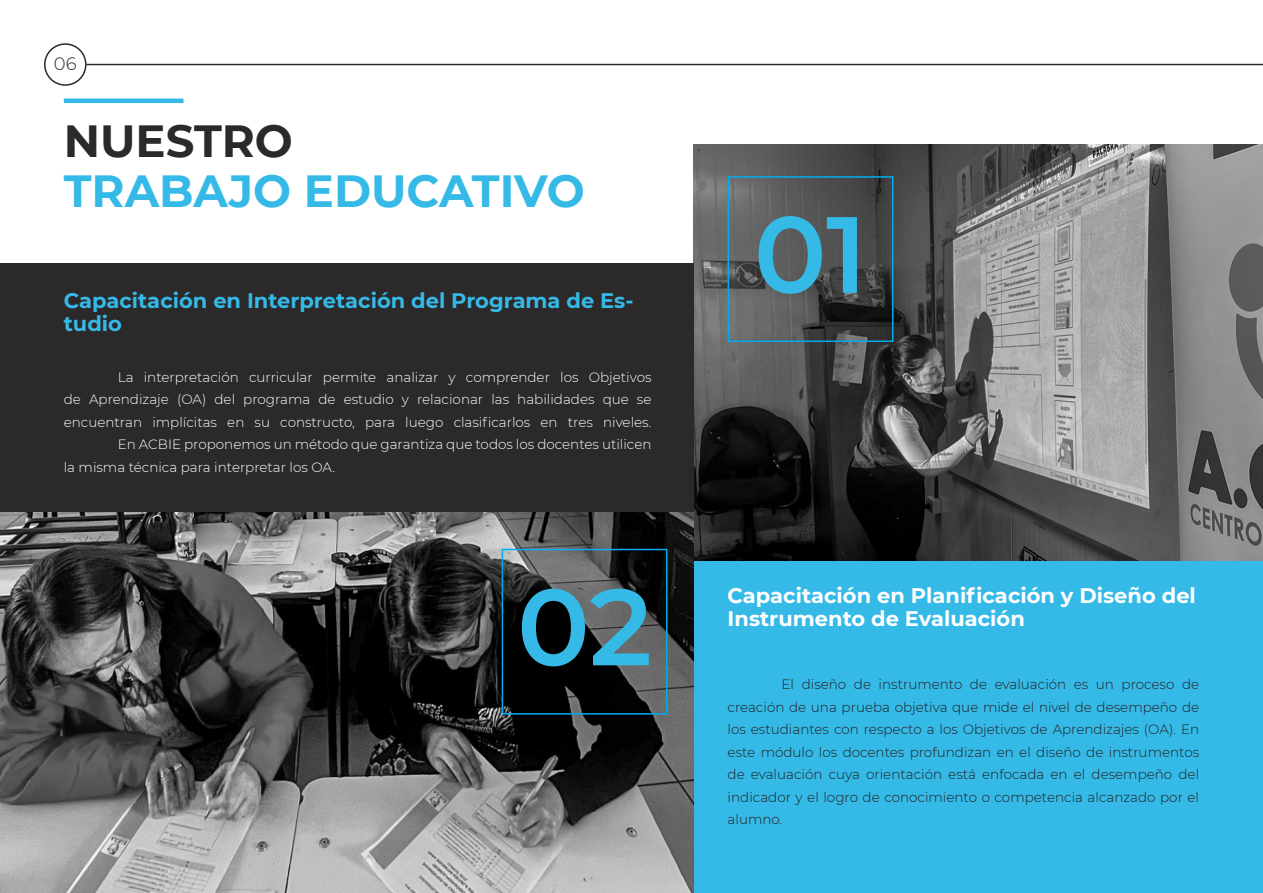
<style>
.page{position:relative;width:1263px;height:893px;background:#fff}
.page>*{position:absolute;margin:0;border:0;box-sizing:border-box;transform-origin:0 0}
.Portfolio_Number{font:600 108px "Montserrat";color:#35bae8}
.Big_Title{font:700 45px "Montserrat";color:#35bae8}
.Big_Title-2{font:700 45px "Montserrat";color:#2b292a}
.Portfolio_Title{font:700 21px/22.5px "Montserrat";color:#fff}
.Portfolio_Title-2{font:700 21px "Montserrat";color:#35bae8}
.t1{font:300 18px "Montserrat";color:#2b292a}
.Text_Paragraph{font:300 13.5px/22.5px "Montserrat";color:#231f20;text-align:justify}
.Text_Paragraph-2{font:300 13.5px "Montserrat";color:#fff}
</style>
<div class="page">
<hr style="left:64px;top:99px;width:119px;height:4px;background:#35bae8">
<img style="left:693px;top:144px;width:570px;height:417px">
<div style="left:693px;top:561px;width:570px;height:332px;background:#35bae8"></div>
<img style="left:0;top:512px;width:693px;height:381px">
<div style="left:728px;top:176px;width:165px;height:166px;border:2px solid #00aeef"></div>
<div style="left:0;top:264px;width:693px;height:248px;background:#2b292a"></div>
<div style="left:502px;top:549px;width:165px;height:166px;border:2px solid #00aeef"></div>
<div style="left:44px;top:43px;width:43px;height:43px;border:2px solid #2b292a;border-radius:50%"></div>
<hr style="left:87px;top:64px;width:1176px;height:1px;background:#2b292a">
<h3 class="t1" style="left:54px;top:52px;width:24px">06</h3>
<p class="Big_Title-2" style="left:64px;top:109px;width:231px">NUESTRO</p>
<p class="Big_Title" style="left:64px;top:158px;width:522px">TRABAJO EDUCATIVO</p>
<p class="Portfolio_Title-2" style="left:64px;top:286px;width:571px">Capacitación en Interpretación del Programa de Es-</p>
<p class="Portfolio_Title-2" style="left:64px;top:308px;width:60px">tudio</p>
<p class="Text_Paragraph-2" style="left:118px;top:368px;width:535px">La interpretación curricular permite analizar y comprender los Objetivos</p>
<p class="Text_Paragraph-2" style="left:64px;top:390px;width:589px">de Aprendizaje (OA) del programa de estudio y relacionar las habilidades que se</p>
<p class="Text_Paragraph-2" style="left:64px;top:413px;width:589px">encuentran implícitas en su constructo, para luego clasificarlos en tres niveles.</p>
<p class="Text_Paragraph-2" style="left:118px;top:435px;width:535px">En ACBIE proponemos un método que garantiza que todos los docentes utilicen</p>
<p class="Text_Paragraph-2" style="left:64px;top:458px;width:273px">la misma técnica para interpretar los OA.</p>
<p class="Portfolio_Number" style="left:754px;top:178px;width:115px">01</p>
<p class="Portfolio_Number" style="left:517px;top:550px;width:137px">02</p>
<p class="Portfolio_Title" style="left:728px;top:583px;width:470px">Capacitación en Planificación y Diseño del<br>Instrumento de Evaluación</p>
<p class="Text_Paragraph" style="left:728px;top:673px;width:473px;text-indent:54px">El diseño de instrumento de evaluación es un proceso de creación de una prueba objetiva que mide el nivel de desempeño de los estudiantes con respecto a los Objetivos de Aprendizajes (OA). En este módulo los docentes profundizan en el diseño de instrumentos de evaluación cuya orientación está enfocada en el desempeño del indicador y el logro de conocimiento o competencia alcanzado por el alumno.</p>
</div>
